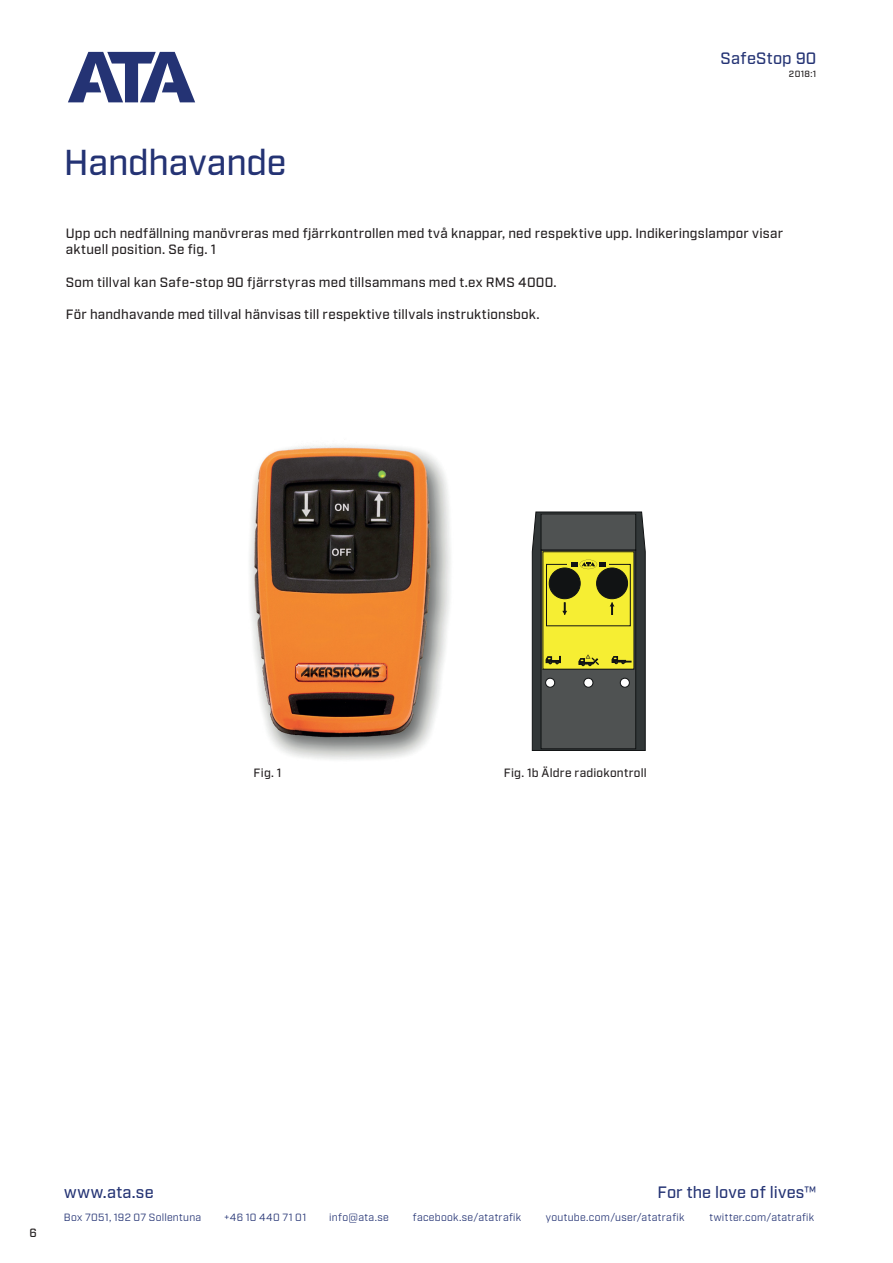
<style>
.page{position:relative;width:893px;height:1263px;background:#fff}
.page>*{position:absolute;margin:0;border:0;box-sizing:border-box;transform-origin:0 0}
.t1{font:500 36px "Industry";letter-spacing:-.01em;color:#243374}
.t2{font:500 16.5px "Industry";letter-spacing:.015em;color:#243374}
.t3{font:500 13.5px/16.2px "Industry";letter-spacing:.015em;color:#231f20}
.t4{font:500 12px "Industry";letter-spacing:.015em;color:#231f20}
.t5{font:10.5px "Industry";letter-spacing:.035em;color:#243374}
.t6{font:500 9px "Industry";color:#231f20}
</style>
<div class="page">
<svg style="left:68px;top:52px;width:127px;height:50px"></svg>
<svg style="left:532px;top:511px;width:114px;height:240px;background:#78783e"></svg>
<img style="left:249px;top:445px;width:202px;height:315px">
<h1 class="t1" style="left:64px;top:141px;width:224px">Handhavande</h1>
<p class="t2" style="left:721px;top:48px;width:97px">SafeStop 90</p>
<p class="t6" style="left:789px;top:69px;width:29px">2018:1</p>
<p class="t3" style="left:66px;top:226px;width:719px">Upp och nedfällning manövreras med fjärrkontrollen med två knappar, ned respektive upp. Indikeringslampor visar aktuell position. Se fig. 1</p>
<p class="t3" style="left:66px;top:274px;width:492px">Som tillval kan Safe-stop 90 fjärrstyras med tillsammans med t.ex RMS 4000.</p>
<p class="t3" style="left:66px;top:307px;width:475px">För handhavande med tillval hänvisas till respektive tillvals instruktionsbok.</p>
<p class="t4" style="left:254px;top:766px;width:29px">Fig. 1</p>
<p class="t4" style="left:504px;top:766px;width:145px">Fig. 1b Äldre radiokontroll</p>
<p class="t4" style="left:29px;top:1226px;width:9px">6</p>
<p class="t2" style="left:64px;top:1182px;width:91px">www.ata.se</p>
<p class="t2" style="left:658px;top:1183px;width:160px">For the love of lives™</p>
<p class="t5" style="left:64px;top:1211px;width:139px">Box 7051, 192 07 Sollentuna</p>
<p class="t5" style="left:224px;top:1211px;width:83px">+46 10 440 71 01</p>
<p class="t5" style="left:329px;top:1211px;width:61px">info@ata.se</p>
<p class="t5" style="left:413px;top:1211px;width:110px">facebook.se/atatrafik</p>
<p class="t5" style="left:546px;top:1211px;width:140px">youtube.com/user/atatrafik</p>
<p class="t5" style="left:709px;top:1211px;width:106px">twitter.com/atatrafik</p>
</div>
